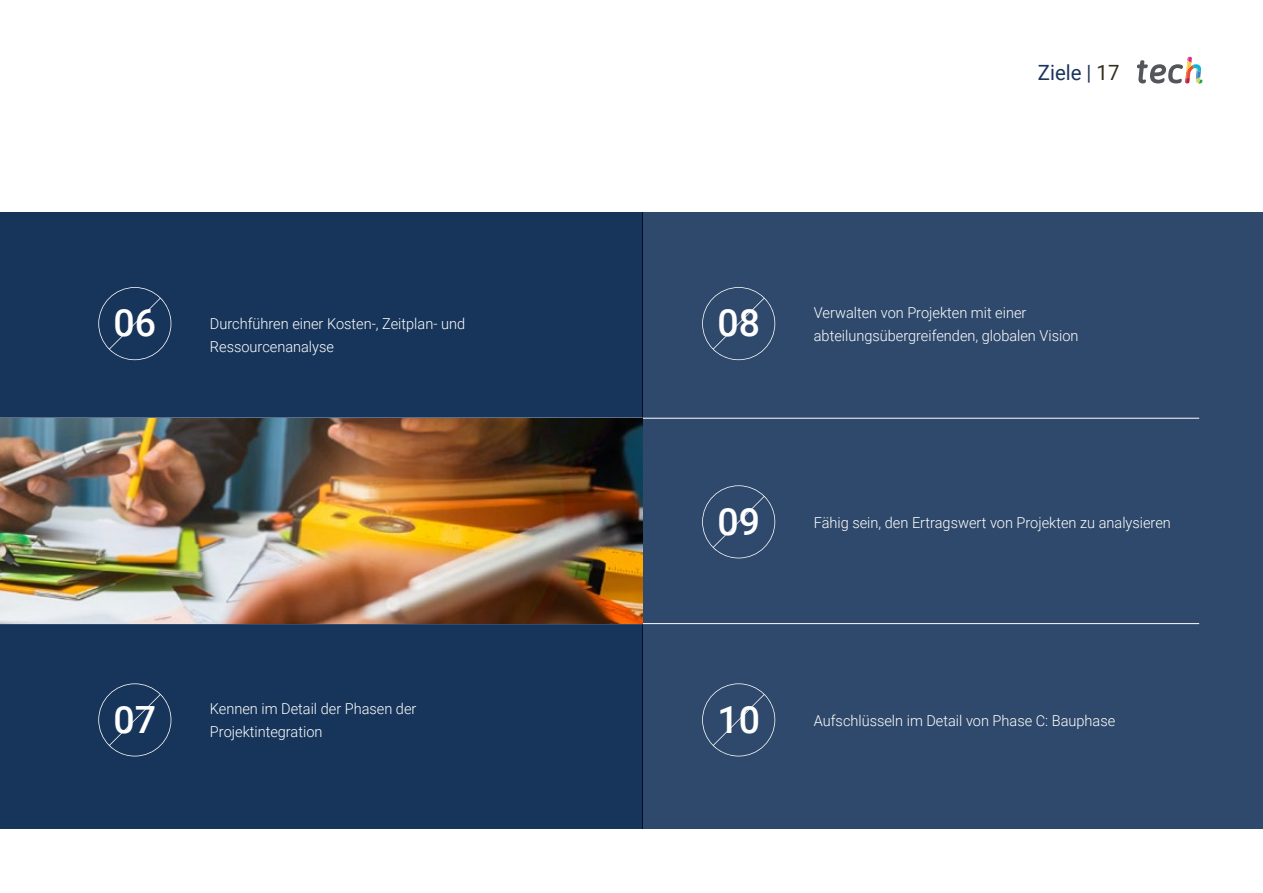
<style>
.page{position:relative;width:1263px;height:893px;background:#fff}
.page>*{position:absolute;margin:0;border:0;box-sizing:border-box;transform-origin:0 0}
.t1{font:500 37.5px "Roboto";color:#fff}
.t2{font:21px "Roboto";color:#1a355c}
.t3{font:300 15px/22.5px "Roboto";color:#fff}
.s1{color:#312e20}
</style>
<div class="page">
<svg style="left:1137px;top:57px;width:65px;height:27px"></svg>
<div style="left:0;top:213px;width:642px;height:616px;background:#17355b"></div>
<div style="left:642px;top:213px;width:621px;height:616px;background:#2e496b"></div>
<svg style="left:702px;top:485px;width:73px;height:73px"></svg>
<svg style="left:98px;top:683px;width:73px;height:73px"></svg>
<svg style="left:702px;top:683px;width:73px;height:73px"></svg>
<svg style="left:98px;top:287px;width:73px;height:73px"></svg>
<svg style="left:702px;top:287px;width:73px;height:73px"></svg>
<hr style="left:0;top:418px;width:1199px;height:1px;background:#fff">
<hr style="left:0;top:623px;width:1199px;height:1px;background:#fff">
<img style="left:0;top:418px;width:642px;height:206px">
<h2 class="t2" style="left:1038px;top:57px;width:83px">Ziele | <span class="s1">17</span></h2>
<h1 class="t1" style="left:114px;top:297px;width:44px">06</h1>
<h1 class="t1" style="left:717px;top:297px;width:44px">08</h1>
<p class="t3" style="left:210px;top:312px;width:257px">Durchführen einer Kosten-, Zeitplan- und<br>Ressourcenanalyse</p>
<p class="t3" style="left:814px;top:301px;width:214px">Verwalten von Projekten mit einer</p>
<p class="t3" style="left:814px;top:323px;width:266px">abteilungsübergreifenden, globalen Vision</p>
<h1 class="t1" style="left:717px;top:495px;width:44px">09</h1>
<p class="t3" style="left:814px;top:510px;width:359px">Fähig sein, den Ertragswert von Projekten zu analysieren</p>
<p class="t3" style="left:210px;top:697px;width:208px">Kennen im Detail der Phasen der<br>Projektintegration</p>
<p class="t3" style="left:814px;top:708px;width:303px">Aufschlüsseln im Detail von Phase C: Bauphase</p>
<h1 class="t1" style="left:114px;top:693px;width:44px">07</h1>
<h1 class="t1" style="left:717px;top:693px;width:44px">10</h1>
</div>
